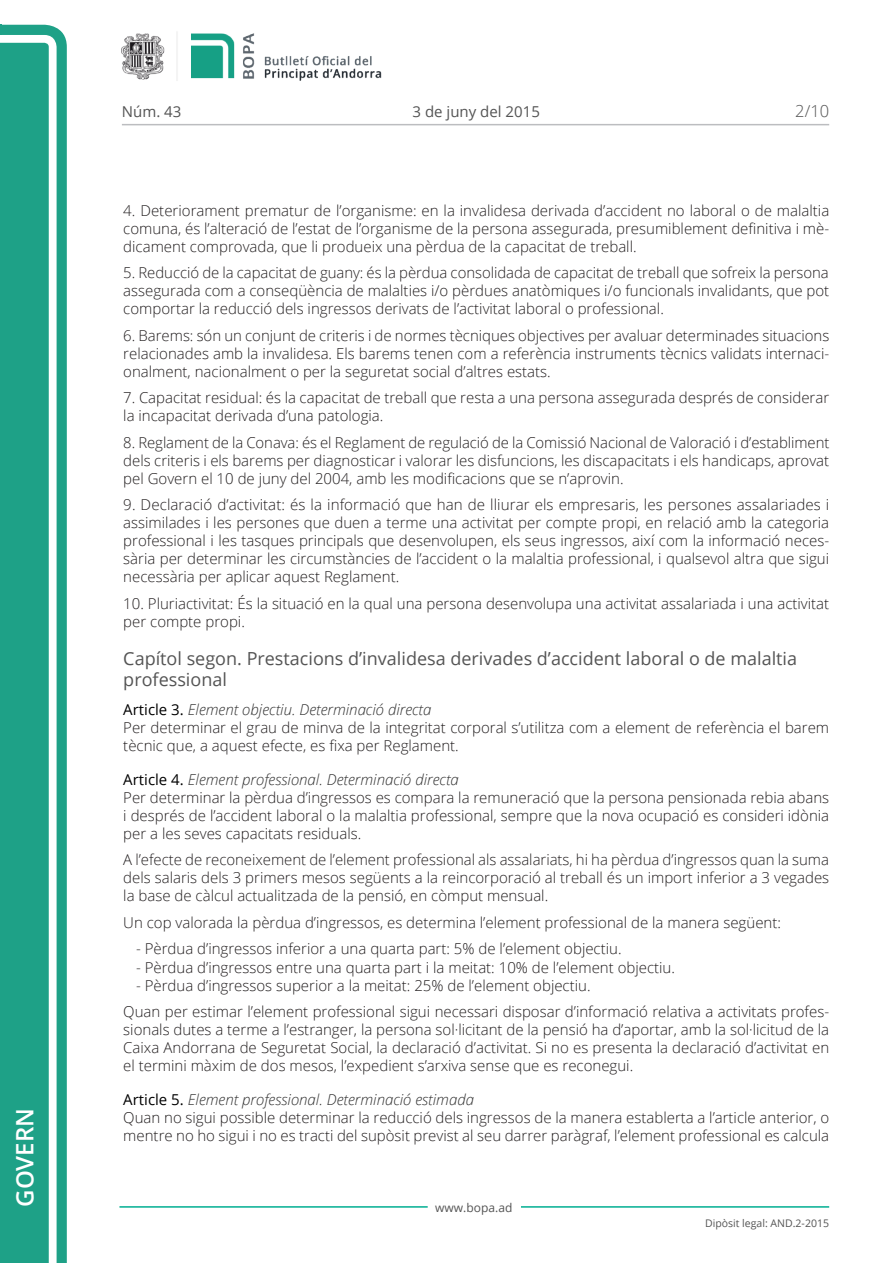
<style>
.page{position:relative;width:893px;height:1263px;background:#fff}
.page>*{position:absolute;margin:0;border:0;box-sizing:border-box;transform-origin:0 0}
.t1{font:600 24px "Open Sans";color:#fff}
.Titol_6{font:18px/21px "Open Sans";color:#545454}
.t2{font:300 16.5px "Open Sans";color:#545454}
.Body_text{font:300 15px/18px "Open Sans";color:#231f20;text-align:justify}
.Body_text_NOS{font:300 15px "Open Sans";color:#231f20}
.Titol_7-8{font:italic 300 15px "Open Sans";color:#303030}
.Body_text_i{font:300 15px "Open Sans";color:#231f20}
.Titol_7{font:italic 300 15px "Open Sans";color:#303030}
.t3{font:15px "Open Sans";color:#545454}
.t4{font:12px "Open Sans";color:#545454}
.t5{font:10.5px "Open Sans";color:#545454}
.s1{font-weight:400;font-style:normal;color:#000}
</style>
<div class="page">
<svg style="left:0;top:25px;width:67px;height:1238px;fill:#1ea187"></svg>
<div style="left:0;top:43px;width:49px;height:1220px;background:#1ea187"></div>
<img style="left:122px;top:32px;width:260px;height:49px">
<hr style="left:119px;top:1206px;width:309px;height:2px;background:#00ae91">
<hr style="left:521px;top:1206px;width:308px;height:2px;background:#00ae91">
<hr style="left:122px;top:124px;width:707px;height:1px;background:#bcbdc0">
<h1 class="t1" style="left:8px;top:1207px;width:100px;rotate:-90deg">Govern</h1>
<p class="t3" style="left:122px;top:102px;width:61px">Núm. 43</p>
<p class="t3" style="left:413px;top:102px;width:129px">3 de juny del 2015</p>
<p class="t2" style="left:795px;top:100px;width:35px">2/10</p>
<p class="Body_text" style="left:123px;top:201px;width:707px">4. Deteriorament prematur de l’organisme: en la invalidesa derivada d’accident no laboral o de malaltia comuna, és l’alteració de l’estat de l’organisme de la persona assegurada, presumiblement definitiva i mè&shy;dicament comprovada, que li produeix una pèrdua de la capacitat de treball.</p>
<p class="Body_text" style="left:123px;top:263px;width:707px">5. Reducció de la capacitat de guany: és la pèrdua consolidada de capacitat de treball que sofreix la persona assegurada com a conseqüència de malalties i/o pèrdues anatòmiques i/o funcionals invalidants, que pot comportar la reducció dels ingressos derivats de l’activitat laboral o professional.</p>
<p class="Body_text" style="left:123px;top:326px;width:707px">6. Barems: són un conjunt de criteris i de normes tècniques objectives per avaluar determinades situacions relacionades amb la invalidesa. Els barems tenen com a referència instruments tècnics validats internaci&shy;onalment, nacionalment o per la seguretat social d’altres estats.</p>
<p class="Body_text" style="left:123px;top:388px;width:707px">7. Capacitat residual: és la capacitat de treball que resta a una persona assegurada després de considerar la incapacitat derivada d’una patologia.</p>
<p class="Body_text" style="left:123px;top:433px;width:708px">8. Reglament de la Conava: és el Reglament de regulació de la Comissió Nacional de Valoració i d’establiment dels criteris i els barems per diagnosticar i valorar les disfuncions, les discapacitats i els handicaps, aprovat pel Govern el 10 de juny del 2004, amb les modificacions que se n’aprovin.</p>
<p class="Body_text" style="left:123px;top:495px;width:707px">9. Declaració d’activitat: és la informació que han de lliurar els empresaris, les persones assalariades i assimilades i les persones que duen a terme una activitat per compte propi, en relació amb la categoria professional i les tasques principals que desenvolupen, els seus ingressos, així com la informació neces&shy;sària per determinar les circumstàncies de l’accident o la malaltia professional, i qualsevol altra que sigui necessària per aplicar aquest Reglament.</p>
<p class="Body_text" style="left:123px;top:594px;width:707px">10. Pluriactivitat: És la situació en la qual una persona desenvolupa una activitat assalariada i una activitat per compte propi.</p>
<p class="Titol_6" style="left:123px;top:647px;width:675px">Capítol segon. Prestacions d’invalidesa derivades d’accident laboral o de malaltia professional</p>
<p class="Titol_7" style="left:123px;top:699px;width:310px"><span class="s1">Article 3.</span> Element objectiu. Determinació directa</p>
<p class="Body_text" style="left:123px;top:718px;width:707px">Per determinar el grau de minva de la integritat corporal s’utilitza com a element de referència el barem tècnic que, a aquest efecte, es fixa per Reglament.</p>
<p class="Titol_7-8" style="left:123px;top:769px;width:337px"><span class="s1">Article 4.</span> Element professional. Determinació directa</p>
<p class="Body_text" style="left:123px;top:788px;width:707px">Per determinar la pèrdua d’ingressos es compara la remuneració que la persona pensionada rebia abans i després de l’accident laboral o la malaltia professional, sempre que la nova ocupació es consideri idònia per a les seves capacitats residuals.</p>
<p class="Body_text" style="left:123px;top:851px;width:707px">A l’efecte de reconeixement de l’element professional als assalariats, hi ha pèrdua d’ingressos quan la suma dels salaris dels 3 primers mesos següents a la reincorporació al treball és un import inferior a 3 vegades la base de càlcul actualitzada de la pensió, en còmput mensual.</p>
<p class="Body_text" style="left:123px;top:913px;width:659px">Un cop valorada la pèrdua d’ingressos, es determina l’element professional de la manera següent:</p>
<p class="Body_text_NOS" style="left:136px;top:939px;width:487px">- Pèrdua d’ingressos inferior a una quarta part: 5% de l’element objectiu.</p>
<p class="Body_text_NOS" style="left:136px;top:957px;width:540px">- Pèrdua d’ingressos entre una quarta part i la meitat: 10% de l’element objectiu.</p>
<p class="Body_text_i" style="left:136px;top:975px;width:456px">- Pèrdua d’ingressos superior a la meitat: 25% de l’element objectiu.</p>
<p class="Body_text" style="left:123px;top:1002px;width:707px">Quan per estimar l’element professional sigui necessari disposar d’informació relativa a activitats profes&shy;sionals dutes a terme a l’estranger, la persona sol·licitant de la pensió ha d’aportar, amb la sol·licitud de la Caixa Andorrana de Seguretat Social, la declaració d’activitat. Si no es presenta la declaració d’activitat en el termini màxim de dos mesos, l’expedient s’arxiva sense que es reconegui.</p>
<p class="Titol_7-8" style="left:123px;top:1089px;width:352px"><span class="s1">Article 5.</span> Element professional. Determinació estimada</p>
<p class="Body_text" style="left:123px;top:1108px;width:707px">Quan no sigui possible determinar la reducció dels ingressos de la manera establerta a l’article anterior, o mentre no ho sigui i no es tracti del supòsit previst al seu darrer paràgraf, l’element professional es calcula</p>
<p class="t4" style="left:435px;top:1199px;width:79px">www.bopa.ad</p>
<p class="t5" style="left:705px;top:1216px;width:125px">Dipòsit legal: AND.2-2015</p>
</div>
